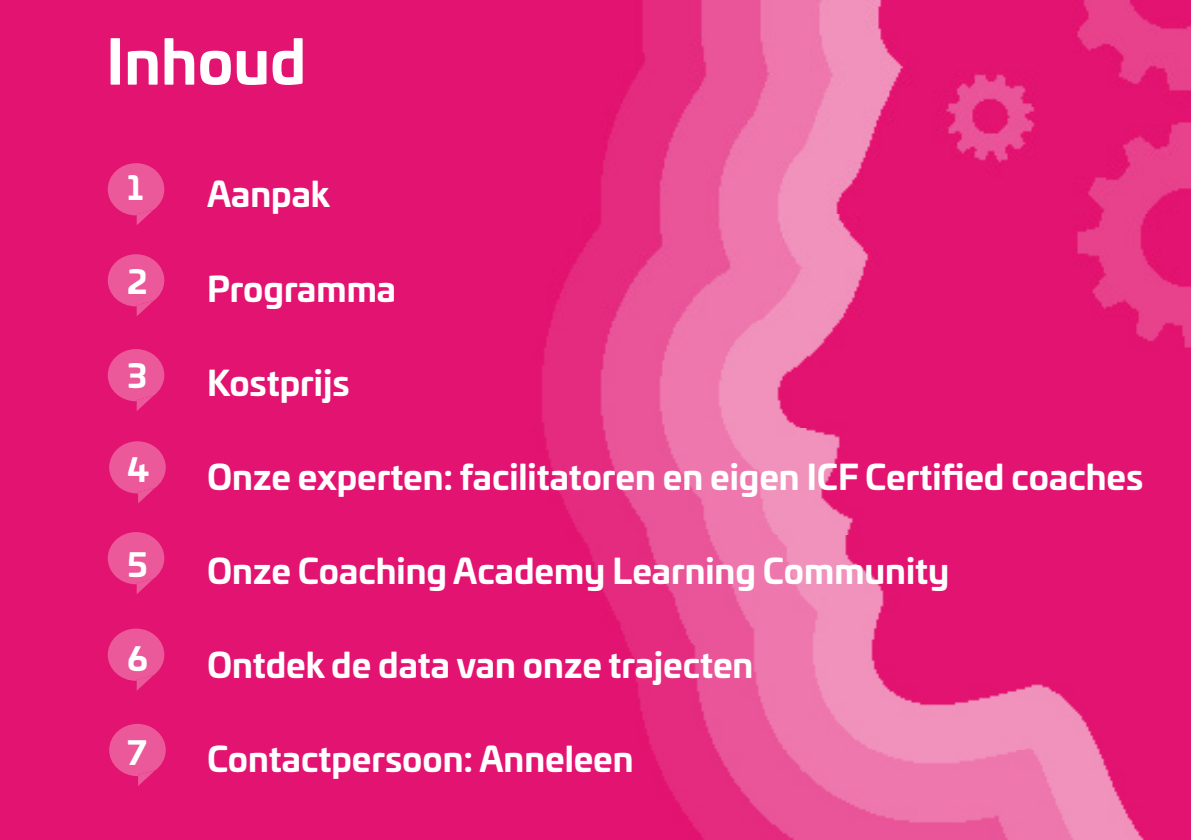
<style>
.page{position:relative;width:1191px;height:840px;background:#fff}
.page>*{position:absolute;margin:0;border:0;box-sizing:border-box;transform-origin:0 0}
.t1{font:700 60px "Univia Pro";color:#fff}
.t2{font:700 34px "Univia Pro";color:#fff}
.t3{font:700 32px "Univia Pro";color:#fff}
</style>
<div class="page">
<img style="left:0;top:0;width:1191px;height:839px">
<svg style="left:108px;top:163px;width:56px;height:62px;background:#e8428d"></svg>
<svg style="left:108px;top:254px;width:56px;height:62px;background:#e8428d"></svg>
<svg style="left:108px;top:349px;width:56px;height:62px;background:#e8428d"></svg>
<svg style="left:109px;top:441px;width:57px;height:62px;background:#e8428d"></svg>
<svg style="left:108px;top:531px;width:56px;height:63px;background:#e8428d"></svg>
<svg style="left:108px;top:628px;width:56px;height:62px;background:#e8428d"></svg>
<svg style="left:109px;top:723px;width:57px;height:62px;background:#e8428d"></svg>
<p class="t1" style="left:106px;top:14px;width:201px">Inhoud</p>
<p class="t3" style="left:128px;top:162px;width:17px">1</p>
<p class="t2" style="left:207px;top:167px;width:124px">Aanpak</p>
<p class="t3" style="left:128px;top:256px;width:21px">2</p>
<p class="t2" style="left:207px;top:261px;width:191px">Programma</p>
<p class="t3" style="left:128px;top:350px;width:21px">3</p>
<p class="t2" style="left:207px;top:355px;width:144px">Kostprijs</p>
<p class="t3" style="left:128px;top:444px;width:23px">4</p>
<p class="t2" style="left:207px;top:449px;width:937px">Onze experten: facilitatoren en eigen ICF Certified coaches</p>
<p class="t3" style="left:128px;top:538px;width:22px">5</p>
<p class="t2" style="left:207px;top:543px;width:743px">Onze Coaching Academy Learning Community</p>
<p class="t3" style="left:128px;top:632px;width:22px">6</p>
<p class="t2" style="left:207px;top:637px;width:548px">Ontdek de data van onze trajecten</p>
<p class="t3" style="left:128px;top:726px;width:21px">7</p>
<p class="t2" style="left:207px;top:731px;width:428px">Contactpersoon: Anneleen</p>
</div>
